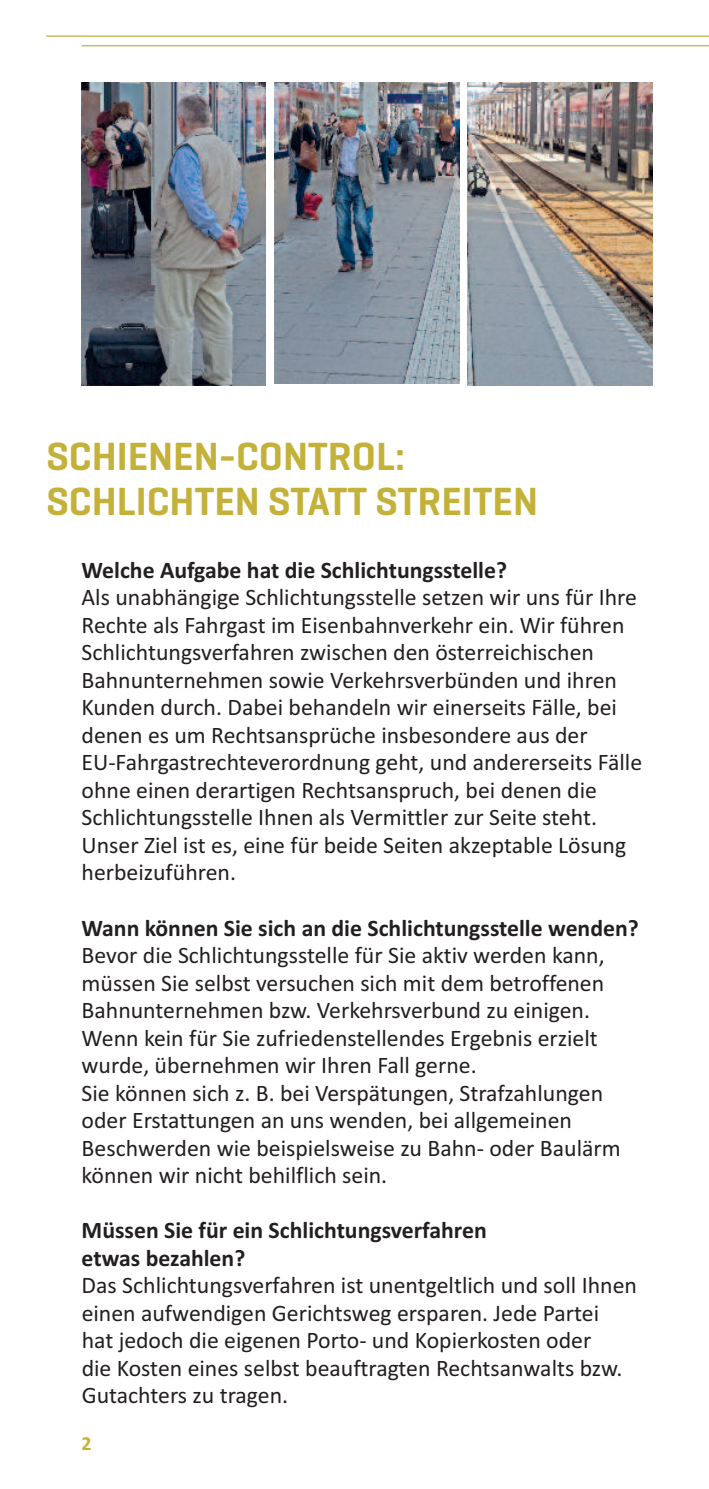
<style>
.page{position:relative;width:709px;height:1489px;background:#fff}
.page>*{position:absolute;margin:0;border:0;box-sizing:border-box;transform-origin:0 0}
.t1{font:600 40px/45px "Geogrotesque";color:#c4b139}
.t2{font:23.75px/27.5px "Calibri";color:#231f20}
.t3{font:700 23.75px/27.5px "Calibri";color:#231f20}
.t4{font:700 20px "Calibri";color:#c4b139}
</style>
<div class="page">
<hr style="left:46px;top:35px;width:663px;height:2px;background:#c4b139">
<hr style="left:81px;top:45px;width:628px;height:1px;background:#c4b139">
<img style="left:81px;top:83px;width:185px;height:302px">
<img style="left:275px;top:83px;width:184px;height:301px">
<img style="left:468px;top:83px;width:184px;height:302px">
<h1 class="t1" style="left:46px;top:438px;width:493px">SCHIENEN-CONTROL:<br>SCHLICHTEN STATT STREITEN</h1>
<p class="t3" style="left:81px;top:556px;width:427px">Welche Aufgabe hat die Schlichtungsstelle?</p>
<p class="t2" style="left:81px;top:583px;width:562px">Als unabhängige Schlichtungsstelle setzen wir uns für Ihre Rechte als Fahrgast im Eisenbahnverkehr ein. Wir führen Schlichtungsverfahren zwischen den österreichischen Bahnunternehmen sowie Verkehrsverbünden und ihren Kunden durch. Dabei behandeln wir einerseits Fälle, bei denen es um Rechtsansprüche insbesondere aus der EU-Fahrgastrechteverordnung geht, und andererseits Fälle ohne einen derartigen Rechtsanspruch, bei denen die Schlichtungsstelle Ihnen als Vermittler zur Seite steht.<br>Unser Ziel ist es, eine für beide Seiten akzeptable Lösung herbeizuführen.</p>
<p class="t3" style="left:82px;top:913px;width:559px">Wann können Sie sich an die Schlichtungsstelle wenden?</p>
<p class="t2" style="left:82px;top:941px;width:541px">Bevor die Schlichtungsstelle für Sie aktiv werden kann, müssen Sie selbst versuchen sich mit dem betroffenen Bahnunternehmen bzw. Verkehrsverbund zu einigen.<br>Wenn kein für Sie zufriedenstellendes Ergebnis erzielt wurde, übernehmen wir Ihren Fall gerne.<br>Sie können sich z. B. bei Verspätungen, Strafzahlungen oder Erstattungen an uns wenden, bei allgemeinen Beschwerden wie beispielsweise zu Bahn- oder Baulärm können wir nicht behilflich sein.</p>
<p class="t3" style="left:82px;top:1216px;width:406px">Müssen Sie für ein Schlichtungsverfahren etwas bezahlen?</p>
<p class="t2" style="left:82px;top:1271px;width:557px">Das Schlichtungsverfahren ist unentgeltlich und soll Ihnen einen aufwendigen Gerichtsweg ersparen. Jede Partei<br>hat jedoch die eigenen Porto- und Kopierkosten oder<br>die Kosten eines selbst beauftragten Rechtsanwalts bzw.<br>Gutachters zu tragen.</p>
<p class="t4" style="left:81px;top:1430px;width:12px">2</p>
</div>
